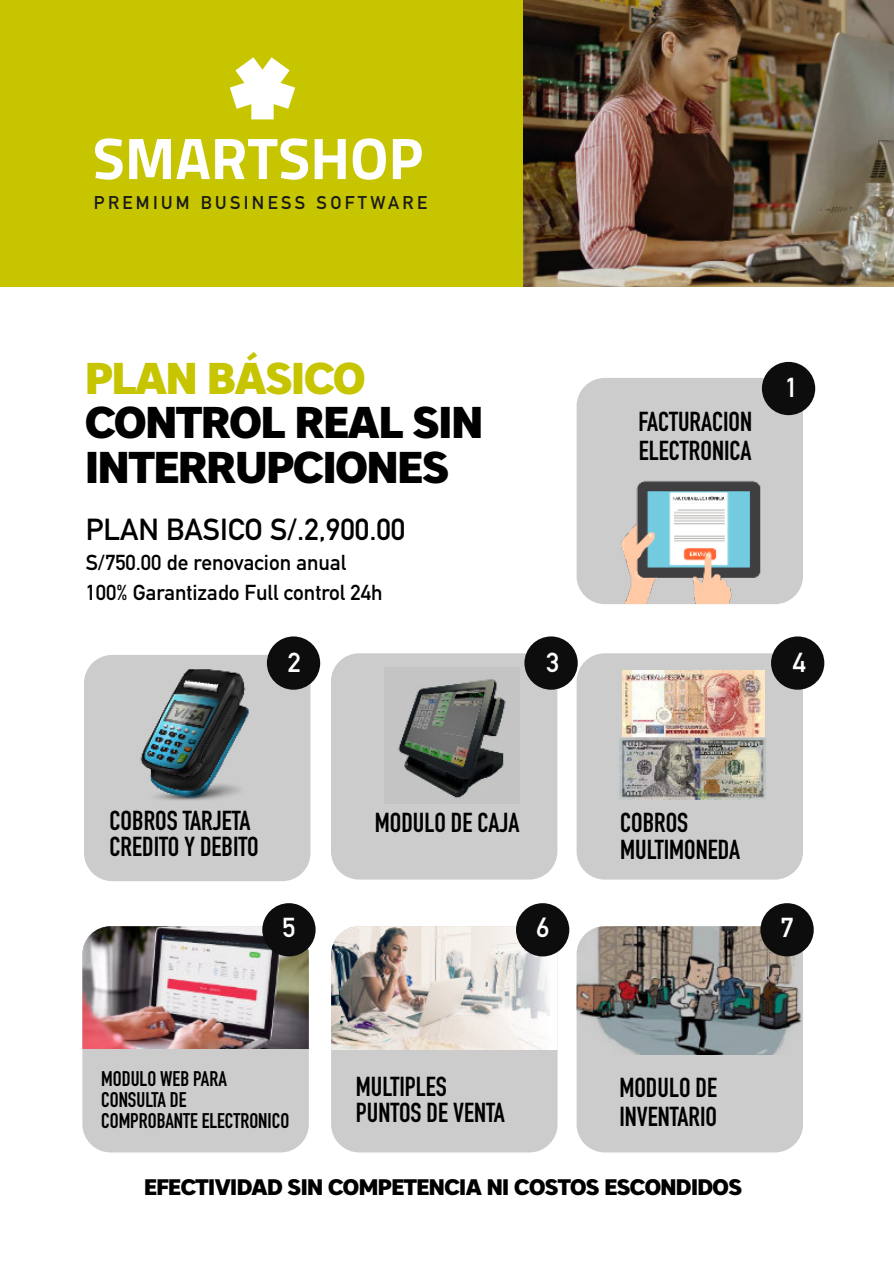
<style>
.page{position:relative;width:894px;height:1263px;background:#fff}
.page>*{position:absolute;margin:0;border:0;box-sizing:border-box;transform-origin:0 0}
.t1{font:700 58.8px "Titillium Web";color:#fff}
.t2{font:800 44.4px/44.4px "Core Sans A75";letter-spacing:-.055em;color:#000}
.t3{font:800 44.4px "Core Sans A75";letter-spacing:-.055em;color:#c6c500}
.t4{font:700 30px "DIN Alternate";color:#000}
.t5{font:700 27px/26.1px "DIN Condensed";color:#000}
.t6{font:700 27px "DIN Alternate";color:#fff}
.t7{font:800 22.5px "Core Sans A75";letter-spacing:-.055em;color:#000}
.t8{font:700 21.3px/29.8px "DIN Alternate";color:#000}
.t9{font:700 20.85px/21.3px "DIN Condensed";color:#000}
.t10{font:700 18.15px "DIN Alternate";letter-spacing:.19em;color:#1a1a1a}
</style>
<div class="page">
<div style="left:0;top:0;width:893px;height:286px;background:#c6c500"></div>
<div style="left:576px;top:378px;width:226px;height:226px;background:#ccc;border-radius:28px"></div>
<div style="left:84px;top:655px;width:226px;height:226px;background:#ccc;border-radius:28px"></div>
<div style="left:576px;top:926px;width:226px;height:226px;background:#ccc;border-radius:28px"></div>
<img style="left:576px;top:926px;width:226px;height:128px">
<div style="left:331px;top:653px;width:226px;height:227px;background:#ccc;border-radius:28px"></div>
<div style="left:82px;top:926px;width:227px;height:226px;background:#ccc;border-radius:28px"></div>
<img style="left:82px;top:926px;width:227px;height:122px">
<div style="left:576px;top:653px;width:226px;height:227px;background:#ccc;border-radius:28px"></div>
<div style="left:331px;top:926px;width:226px;height:226px;background:#ccc;border-radius:28px"></div>
<img style="left:331px;top:926px;width:226px;height:124px">
<img style="left:523px;top:0;width:370px;height:287px">
<svg style="left:230px;top:57px;width:65px;height:62px"></svg>
<img style="left:621px;top:481px;width:171px;height:122px">
<img style="left:140px;top:669px;width:109px;height:131px">
<img style="left:393px;top:676px;width:117px;height:127px">
<img style="left:622px;top:670px;width:141px;height:66px">
<img style="left:619px;top:738px;width:146px;height:61px">
<div style="left:761px;top:362px;width:53px;height:53px;background:#0d0d0d;border-radius:50%"></div>
<div style="left:267px;top:636px;width:53px;height:54px;background:#0d0d0d;border-radius:50%"></div>
<div style="left:524px;top:636px;width:53px;height:54px;background:#0d0d0d;border-radius:50%"></div>
<div style="left:770px;top:636px;width:54px;height:54px;background:#0d0d0d;border-radius:50%"></div>
<div style="left:262px;top:903px;width:53px;height:53px;background:#0d0d0d;border-radius:50%"></div>
<div style="left:516px;top:903px;width:53px;height:53px;background:#0d0d0d;border-radius:50%"></div>
<div style="left:760px;top:903px;width:53px;height:53px;background:#0d0d0d;border-radius:50%"></div>
<h1 class="t1" style="left:93px;top:112px;width:332px">SMARTSHOP</h1>
<p class="t10" style="left:94px;top:195px;width:335px">PREMIUM BUSINESS SOFTWARE</p>
<h2 class="t3" style="left:84px;top:361px;width:283px">PLAN BÁSICO</h2>
<h2 class="t2" style="left:84px;top:404px;width:401px">CONTROL REAL SIN<br>INTERRUPCIONES</h2>
<p class="t4" style="left:86px;top:517px;width:321px">PLAN BASICO S/.2,900.00</p>
<p class="t8" style="left:86px;top:549px;width:298px">S/750.00 de renovacion anual<br>100% Garantizado Full control 24h</p>
<p class="t5" style="left:638px;top:410px;width:115px;line-height:29.7px">FACTURACION<br>ELECTRONICA</p>
<p class="t6" style="left:784px;top:376px;width:14px">1</p>
<p class="t6" style="left:288px;top:651px;width:14px">2</p>
<p class="t6" style="left:546px;top:651px;width:14px">3</p>
<p class="t6" style="left:792px;top:651px;width:14px">4</p>
<p class="t5" style="left:110px;top:811px;width:151px">COBROS TARJETA<br>CREDITO Y DEBITO</p>
<p class="t5" style="left:374px;top:813px;width:146px">MODULO DE CAJA</p>
<p class="t5" style="left:620px;top:814px;width:121px">COBROS<br>MULTIMONEDA</p>
<p class="t6" style="left:282px;top:916px;width:14px">5</p>
<p class="t6" style="left:536px;top:916px;width:14px">6</p>
<p class="t6" style="left:780px;top:916px;width:14px">7</p>
<p class="t9" style="left:101px;top:1071px;width:189px">MODULO WEB PARA<br>CONSULTA DE<br>COMPROBANTE ELECTRONICO</p>
<p class="t5" style="left:355px;top:1077px;width:150px">MULTIPLES<br>PUNTOS DE VENTA</p>
<p class="t5" style="left:619px;top:1077px;width:99px;line-height:28.8px">MODULO DE<br>INVENTARIO</p>
<p class="t7" style="left:144px;top:1179px;width:600px">EFECTIVIDAD SIN COMPETENCIA NI COSTOS ESCONDIDOS</p>
</div>
